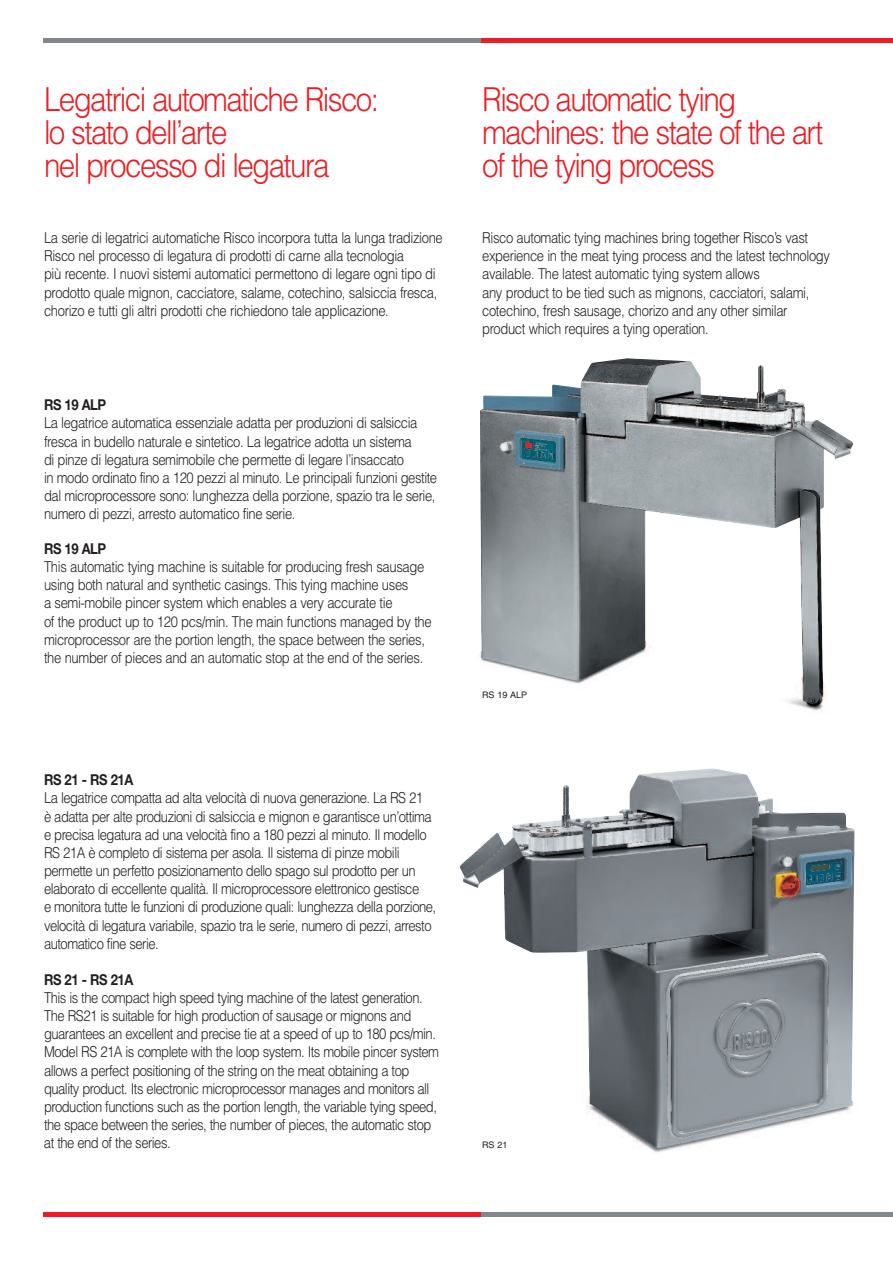
<style>
.page{position:relative;width:893px;height:1263px;background:#fff}
.page>*{position:absolute;margin:0;border:0;box-sizing:border-box;transform-origin:0 0}
.t1{font:300 33px/33px "Helvetica";letter-spacing:-.055em;color:#ee1d23;scale:.9 1}
.t2{font:300 15px/18.1px "Helvetica";letter-spacing:-.035em;color:#231f20;scale:.87 1}
.t3{font:700 15px "Helvetica Neue";letter-spacing:-.035em;color:#231f20;scale:.87 1}
.t4{font:9px "Helvetica";color:#231f20}
</style>
<div class="page">
<img style="left:459px;top:768px;width:396px;height:384px">
<img style="left:479px;top:358px;width:375px;height:354px">
<div style="left:480px;top:38px;width:413px;height:5px;background:#ee1d23"></div>
<div style="left:43px;top:38px;width:437px;height:5px;background:#83868c"></div>
<hr style="left:480px;top:1212px;width:413px;height:4px;background:#83868c">
<hr style="left:43px;top:1212px;width:437px;height:4px;background:#ee1d23">
<h1 class="t1" style="left:44px;top:83px;width:374px">Legatrici automatiche Risco: lo stato dell’arte<br>nel processo di legatura</h1>
<h1 class="t1" style="left:482px;top:83px;width:381px">Risco automatic tying machines: the state of the art of the tying process</h1>
<p class="t2" style="left:44px;top:229px;width:460px">La serie di legatrici automatiche Risco incorpora tutta la lunga tradizione Risco nel processo di legatura di prodotti di carne alla tecnologia<br>più recente. I nuovi sistemi automatici permettono di legare ogni tipo di prodotto quale mignon, cacciatore, salame, cotechino, salsiccia fresca, chorizo e tutti gli altri prodotti che richiedono tale applicazione.</p>
<p class="t3" style="left:44px;top:399px;width:73px">RS 19 ALP</p>
<p class="t2" style="left:44px;top:414px;width:453px">La legatrice automatica essenziale adatta per produzioni di salsiccia fresca in budello naturale e sintetico. La legatrice adotta un sistema<br>di pinze di legatura semimobile che permette di legare l’insaccato<br>in modo ordinato fino a 120 pezzi al minuto. Le principali funzioni gestite dal microprocessore sono: lunghezza della porzione, spazio tra le serie, numero di pezzi, arresto automatico fine serie.</p>
<p class="t3" style="left:44px;top:543px;width:73px">RS 19 ALP</p>
<p class="t2" style="left:44px;top:558px;width:447px">This automatic tying machine is suitable for producing fresh sausage using both natural and synthetic casings. This tying machine uses<br>a semi-mobile pincer system which enables a very accurate tie<br>of the product up to 120 pcs/min. The main functions managed by the microprocessor are the portion length, the space between the series, the number of pieces and an automatic stop at the end of the series.</p>
<p class="t3" style="left:44px;top:775px;width:104px">RS 21 - RS 21A</p>
<p class="t2" style="left:44px;top:789px;width:452px">La legatrice compatta ad alta velocità di nuova generazione. La RS 21<br>è adatta per alte produzioni di salsiccia e mignon e garantisce un’ottima e precisa legatura ad una velocità fino a 180 pezzi al minuto. Il modello RS 21A è completo di sistema per asola. Il sistema di pinze mobili permette un perfetto posizionamento dello spago sul prodotto per un elaborato di eccellente qualità. Il microprocessore elettronico gestisce<br>e monitora tutte le funzioni di produzione quali: lunghezza della porzione, velocità di legatura variabile, spazio tra le serie, numero di pezzi, arresto automatico fine serie.</p>
<p class="t3" style="left:44px;top:974px;width:104px">RS 21 - RS 21A</p>
<p class="t2" style="left:44px;top:989px;width:456px">This is the compact high speed tying machine of the latest generation.<br>The RS21 is suitable for high production of sausage or mignons and guarantees an excellent and precise tie at a speed of up to 180 pcs/min.<br>Model RS 21A is complete with the loop system. Its mobile pincer system allows a perfect positioning of the string on the meat obtaining a top quality product. Its electronic microprocessor manages and monitors all production functions such as the portion length, the variable tying speed, the space between the series, the number of pieces, the automatic stop at the end of the series.</p>
<p class="t2" style="left:482px;top:229px;width:401px">Risco automatic tying machines bring together Risco’s vast experience in the meat tying process and the latest technology available. The latest automatic tying system allows<br>any product to be tied such as mignons, cacciatori, salami, cotechino, fresh sausage, chorizo and any other similar product which requires a tying operation.</p>
<p class="t4" style="left:482px;top:692px;width:47px">RS 19 ALP</p>
<p class="t4" style="left:482px;top:1141px;width:27px">RS 21</p>
</div>
